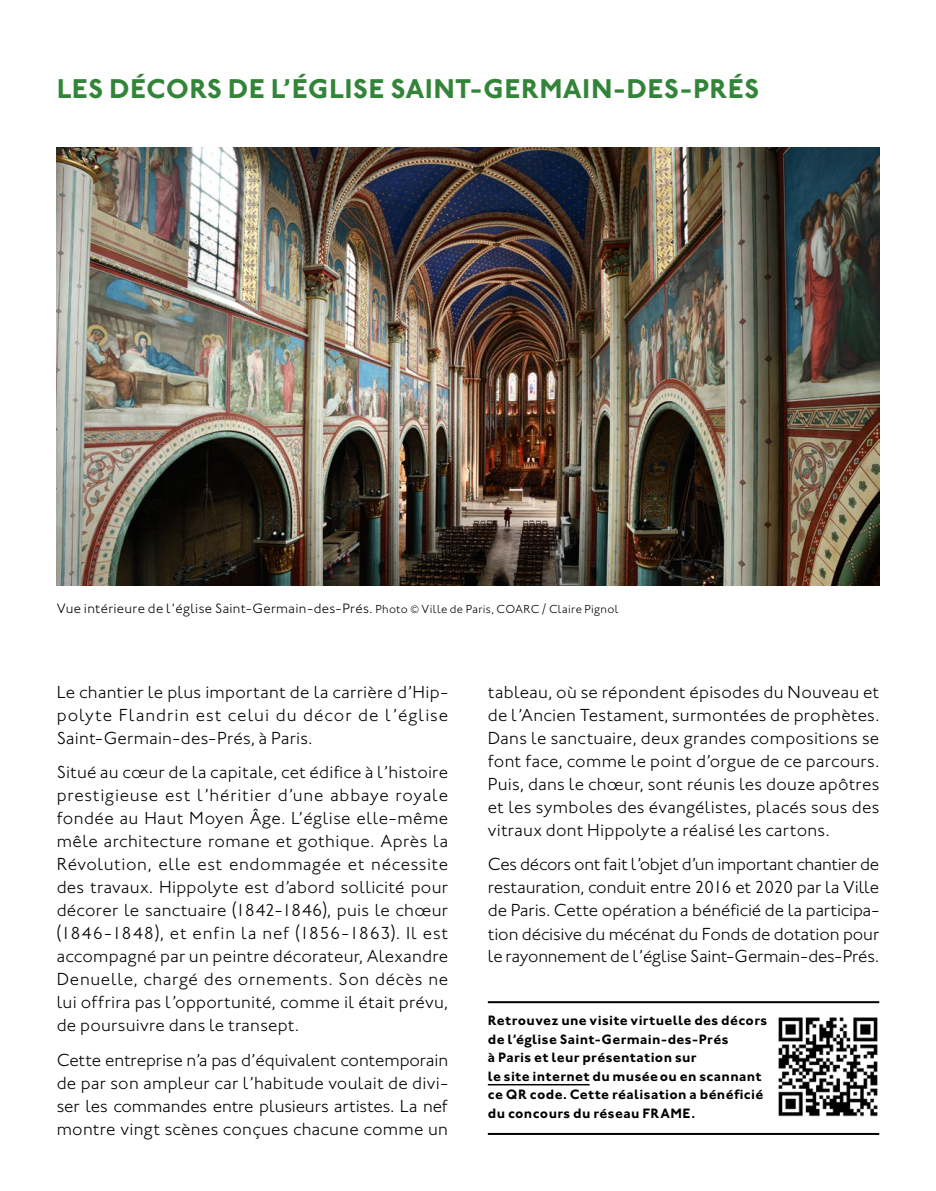
<style>
.page{position:relative;width:936px;height:1191px;background:#fff}
.page>*{position:absolute;margin:0;border:0;box-sizing:border-box;transform-origin:0 0}
.t1{font:700 28px "Johnston ITC";letter-spacing:.01em;color:#328439}
.t2{font:300 18px/23px "Johnston ITC";letter-spacing:.015em;color:#000;text-align:justify}
.t3{font:700 14px/18.4px "Johnston ITC";letter-spacing:.025em;color:#000}
.t4{font:300 14px "Johnston ITC";letter-spacing:.025em;color:#000}
.s1{font-size:12px}
</style>
<div class="page">
<img style="left:57px;top:147px;width:822px;height:438px">
<hr style="left:488px;top:1084px;width:101px;height:1px;background:#000">
<img style="left:778px;top:1017px;width:100px;height:100px">
<hr style="left:488px;top:1133px;width:391px;height:2px;background:#000">
<hr style="left:488px;top:1001px;width:391px;height:2px;background:#000">
<h1 class="t1" style="left:57px;top:72px;width:704px">LES DÉCORS DE L’ÉGLISE SAINT-GERMAIN-DES-PRÉS</h1>
<p class="t4" style="left:57px;top:600px;width:563px">Vue intérieure de l’église Saint-Germain-des-Prés. <span class="s1">Photo © Ville de Paris, COARC / Claire Pignol</span></p>
<p class="t2" style="left:57px;top:680px;width:393px">Le chantier le plus important de la carrière d’Hip&shy;polyte Flandrin est celui du décor de l’église Saint-Germain-des-Prés, à Paris.</p>
<p class="t2" style="left:57px;top:761px;width:393px">Situé au cœur de la capitale, cet édifice à l’histoire prestigieuse est l’héritier d’une abbaye royale fondée au Haut Moyen Âge. L’église elle-même mêle architecture romane et gothique. Après la Révolution, elle est endommagée et nécessite des travaux. Hippolyte est d’abord sollicité pour décorer le sanctuaire (1842-1846), puis le chœur (1846-1848), et enfin la nef (1856-1863). Il est accompagné par un peintre décorateur, Alexandre Denuelle, chargé des ornements. Son décès ne lui offrira pas l’opportunité, comme il était prévu, de poursuivre dans le transept.</p>
<p class="t2" style="left:57px;top:1048px;width:393px">Cette entreprise n’a pas d’équivalent contemporain de par son ampleur car l’habitude voulait de divi&shy;ser les commandes entre plusieurs artistes. La nef montre vingt scènes conçues chacune comme un</p>
<p class="t2" style="left:488px;top:680px;width:393px">tableau, où se répondent épisodes du Nouveau et de l’Ancien Testament, surmontées de prophètes.<br>Dans le sanctuaire, deux grandes compositions se font face, comme le point d’orgue de ce parcours.<br>Puis, dans le chœur, sont réunis les douze apôtres et les symboles des évangélistes, placés sous des vitraux dont Hippolyte a réalisé les cartons.</p>
<p class="t2" style="left:488px;top:853px;width:393px">Ces décors ont fait l’objet d’un important chantier de restauration, conduit entre 2016 et 2020 par la Ville de Paris. Cette opération a bénéficié de la participa&shy;tion décisive du mécénat du Fonds de dotation pour le rayonnement de l’église Saint-Germain-des-Prés.</p>
<p class="t3" style="left:488px;top:1011px;width:281px">Retrouvez une visite virtuelle des décors de l’église Saint-Germain-des-Prés<br>à Paris et leur présentation sur<br>le site internet du muséeou en scannant ce QR code. Cette réalisation a bénéficié du concours du réseau FRAME.</p>
</div>
